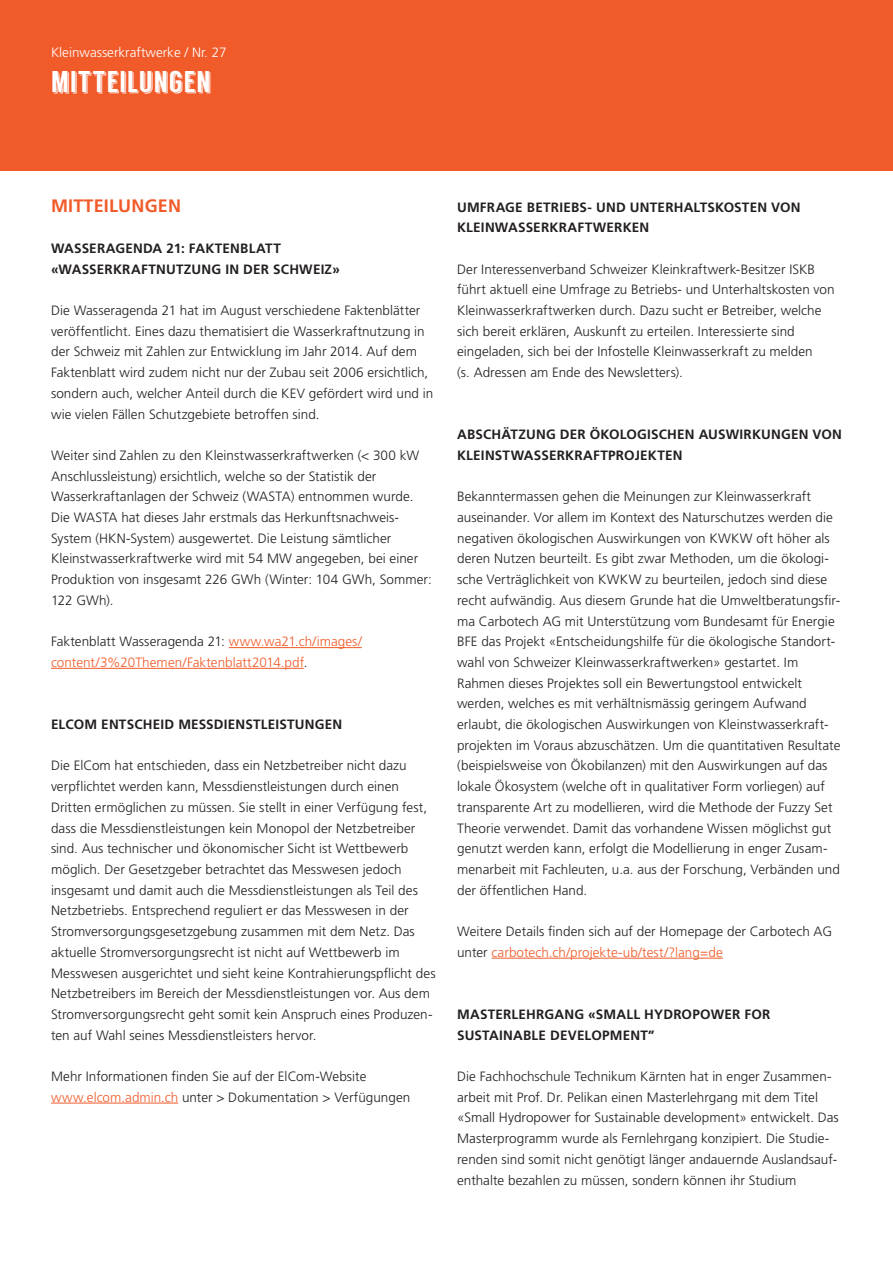
<style>
.page{position:relative;width:893px;height:1263px;background:#fff}
.page>*{position:absolute;margin:0;border:0;box-sizing:border-box;transform-origin:0 0}
.Merkblattzwischentit{font:30px "Langdon";color:#fff}
.Kapitel_Zwischentite{font:700 18px "Frutiger LT Std";letter-spacing:.01em;color:#f15b2a}
.Fliesstext{font:300 13.5px/20.7px "Frutiger LT Std";letter-spacing:.005em;color:#231f20}
.Paragraphentitel{font:700 13.5px/20.7px "Frutiger LT Std";letter-spacing:.015em;color:#231f20}
.Fliesstext-2{font:300 13.5px/20.7px "Frutiger LT Std";color:#f15b2a}
.Zielpublikum{font:300 13.5px "Frutiger LT Std";color:#fff}
.s1{color:#231f20}
.s2{color:#f15b2a}
</style>
<div class="page">
<div style="left:0;top:0;width:893px;height:170px;background:#f15b2a"></div>
<hr style="left:229px;top:647px;width:133px;height:1px;background:#f15b2a">
<hr style="left:51px;top:668px;width:253px;height:1px;background:#f15b2a">
<hr style="left:51px;top:1103px;width:127px;height:1px;background:#f15b2a">
<hr style="left:491px;top:958px;width:232px;height:1px;background:#f15b2a">
<p class="Zielpublikum" style="left:51px;top:45px;width:177px">Kleinwasserkraftwerke / Nr. 27</p>
<p class="Merkblattzwischentit" style="left:51px;top:66px;width:162px">MITTEILUNGEN</p>
<p class="Kapitel_Zwischentite" style="left:51px;top:195px;width:131px">MITTEILUNGEN</p>
<p class="Paragraphentitel" style="left:51px;top:238px;width:290px">WASSERAGENDA 21: FAKTENBLATT «WASSERKRAFTNUTZUNG IN DER SCHWEIZ»</p>
<p class="Fliesstext" style="left:51px;top:300px;width:384px">Die Wasseragenda 21 hat im August verschiedene Faktenblätter veröffentlicht. Eines dazu thematisiert die Wasserkraftnutzung in der Schweiz mit Zahlen zur Entwicklung im Jahr 2014. Auf dem Faktenblatt wird zudem nicht nur der Zubau seit 2006 ersichtlich, sondern auch, welcher Anteil durch die KEV gefördert wird und in wie vielen Fällen Schutzgebiete betroffen sind.</p>
<p class="Fliesstext" style="left:51px;top:445px;width:382px">Weiter sind Zahlen zu den Kleinstwasserkraftwerken (&lt; 300 kW Anschlussleistung) ersichtlich, welche so der Statistik der Wasserkraftanlagen der Schweiz (WASTA) entnommen wurde.<br>Die WASTA hat dieses Jahr erstmals das Herkunftsnachweis-System (HKN-System) ausgewertet. Die Leistung sämtlicher Kleinstwasserkraftwerke wird mit 54 MW angegeben, bei einer Produktion von insgesamt 226 GWh (Winter: 104 GWh, Sommer:<br>122 GWh).</p>
<p class="Fliesstext-2" style="left:51px;top:631px;width:312px"><span class="s1">Faktenblatt Wasseragenda 21:</span> www.wa21.ch/images/ content/3%20Themen/Faktenblatt2014.pdf<span class="s1">.</span></p>
<p class="Paragraphentitel" style="left:51px;top:714px;width:293px">ELCOM ENTSCHEID MESSDIENSTLEISTUNGEN</p>
<p class="Fliesstext" style="left:51px;top:756px;width:386px">Die ElCom hat entschieden, dass ein Netzbetreiber nicht dazu verpflichtet werden kann, Messdienstleistungen durch einen Dritten ermöglichen zu müssen. Sie stellt in einer Verfügung fest, dass die Messdienstleistungen kein Monopol der Netzbetreiber sind. Aus technischer und ökonomischer Sicht ist Wettbewerb möglich. Der Gesetzgeber betrachtet das Messwesen jedoch insgesamt und damit auch die Messdienstleistungen als Teil des Netzbetriebs. Entsprechend reguliert er das Messwesen in der Stromversorgungsgesetzgebung zusammen mit dem Netz. Das aktuelle Stromversorgungsrecht ist nicht auf Wettbewerb im Messwesen ausgerichtet und sieht keine Kontrahierungspflicht des Netzbetreibers im Bereich der Messdienstleistungen vor. Aus dem Stromversorgungsrecht geht somit kein Anspruch eines Produzen&shy;ten auf Wahl seines Messdienstleisters hervor.</p>
<p class="Fliesstext" style="left:51px;top:1066px;width:361px">Mehr Informationen finden Sie auf der ElCom-Website <span class="s2">www.elcom.admin.ch</span> unter &gt; Dokumentation &gt; Verfügungen</p>
<p class="Paragraphentitel" style="left:457px;top:197px;width:345px">UMFRAGE BETRIEBS- UND UNTERHALTSKOSTEN VON<br>KLEINWASSERKRAFTWERKEN</p>
<p class="Fliesstext" style="left:457px;top:259px;width:379px">Der Interessenverband Schweizer Kleinkraftwerk-Besitzer ISKB führt aktuell eine Umfrage zu Betriebs- und Unterhaltskosten von Kleinwasserkraftwerken durch. Dazu sucht er Betreiber, welche sich bereit erklären, Auskunft zu erteilen. Interessierte sind eingeladen, sich bei der Infostelle Kleinwasserkraft zu melden<br>(s. Adressen am Ende des Newsletters).</p>
<p class="Paragraphentitel" style="left:457px;top:424px;width:386px">ABSCHÄTZUNG DER ÖKOLOGISCHEN AUSWIRKUNGEN VON<br>KLEINSTWASSERKRAFTPROJEKTEN</p>
<p class="Fliesstext" style="left:457px;top:486px;width:385px">Bekanntermassen gehen die Meinungen zur Kleinwasserkraft auseinander. Vor allem im Kontext des Naturschutzes werden die negativen ökologischen Auswirkungen von KWKW oft höher als deren Nutzen beurteilt. Es gibt zwar Methoden, um die ökologi&shy;sche Verträglichkeit von KWKW zu beurteilen, jedoch sind diese recht aufwändig. Aus diesem Grunde hat die Umweltberatungsfir&shy;ma Carbotech AG mit Unterstützung vom Bundesamt für Energie BFE das Projekt «Entscheidungshilfe für die ökologische Standort&shy;wahl von Schweizer Kleinwasserkraftwerken» gestartet. Im Rahmen dieses Projektes soll ein Bewertungstool entwickelt werden, welches es mit verhältnismässig geringem Aufwand erlaubt, die ökologischen Auswirkungen von Kleinstwasserkraft&shy;projekten im Voraus abzuschätzen. Um die quantitativen Resultate (beispielsweise von Ökobilanzen) mit den Auswirkungen auf das lokale Ökosystem (welche oft in qualitativer Form vorliegen) auf transparente Art zu modellieren, wird die Methode der Fuzzy Set Theorie verwendet. Damit das vorhandene Wissen möglichst gut genutzt werden kann, erfolgt die Modellierung in enger Zusam&shy;menarbeit mit Fachleuten, u.a. aus der Forschung, Verbänden und der öffentlichen Hand.</p>
<p class="Fliesstext" style="left:457px;top:921px;width:376px">Weitere Details finden sich auf der Homepage der Carbotech AG unter <span class="s2">carbotech.ch/projekte-ub/test/?lang=de</span></p>
<p class="Paragraphentitel" style="left:457px;top:1004px;width:315px">MASTERLEHRGANG «SMALL HYDROPOWER FOR<br>SUSTAINABLE DEVELOPMENT”</p>
<p class="Fliesstext" style="left:457px;top:1066px;width:383px">Die Fachhochschule Technikum Kärnten hat in enger Zusammen&shy;arbeit mit Prof. Dr. Pelikan einen Masterlehrgang mit dem Titel «Small Hydropower for Sustainable development» entwickelt. Das Masterprogramm wurde als Fernlehrgang konzipiert. Die Studie&shy;renden sind somit nicht genötigt länger andauernde Auslandsauf&shy;enthalte bezahlen zu müssen, sondern können ihr Studium</p>
</div>
